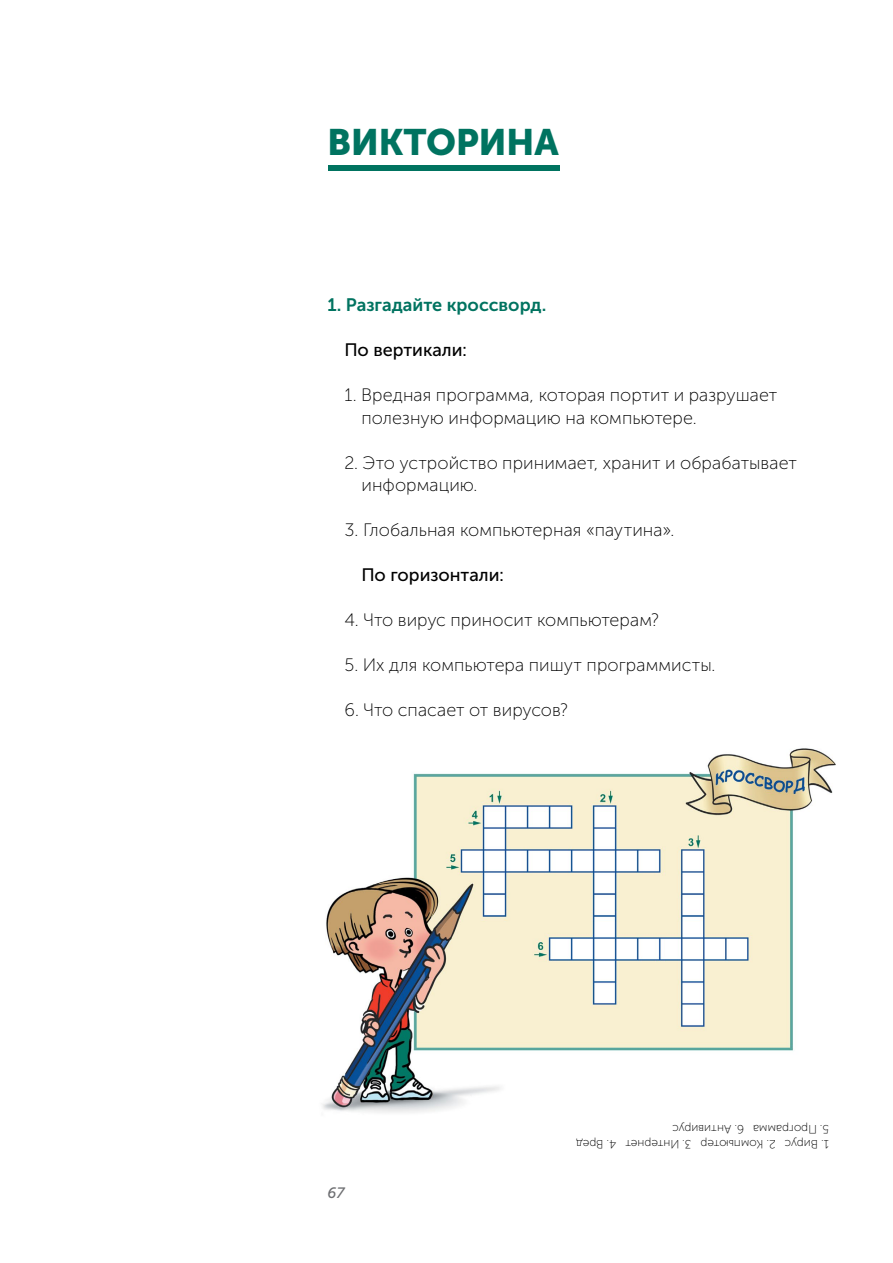
<style>
.page{position:relative;width:893px;height:1263px;background:#fff}
.page>*{position:absolute;margin:0;border:0;box-sizing:border-box;transform-origin:0 0}
.t1{font:36.6px "Museo Sans Cyrl 900";color:#007360}
.t2{font:18px/22.5px "Museo Sans Cyrl 100";letter-spacing:.005em;color:#000}
.t3{font:18px "Museo Sans Cyrl 500";color:#000}
.t4{font:18px "Museo Sans Cyrl 700";color:#007360}
.t5{font:italic 15px "Museo Sans Cyrl 500";color:#6d6e71}
.t6{font:12px "Museo Sans Cyrl 100";color:#000}
</style>
<div class="page">
<img style="left:322px;top:748px;width:514px;height:365px">
<div style="left:328px;top:165px;width:232px;height:5px;background:#007360"></div>
<h1 class="t1" style="left:327px;top:121px;width:233px">ВИКТОРИНА</h1>
<p class="t4" style="left:327px;top:295px;width:220px">1. Разгадайте кроссворд.</p>
<p class="t3" style="left:344px;top:340px;width:124px">По вертикали:</p>
<p class="t2" style="left:361px;top:384px;width:417px;text-indent:-17px">1. Вредная программа, которая портит и разрушает полезную информацию на компьютере.</p>
<p class="t2" style="left:361px;top:452px;width:437px;text-indent:-17px">2. Это устройство принимает, хранит и обрабатывает информацию.</p>
<p class="t2" style="left:344px;top:519px;width:332px">3. Глобальная компьютерная «паутина».</p>
<p class="t3" style="left:361px;top:565px;width:144px">По горизонтали:</p>
<p class="t2" style="left:344px;top:609px;width:316px">4. Что вирус приносит компьютерам?</p>
<p class="t2" style="left:344px;top:654px;width:373px">5. Их для компьютера пишут программисты.</p>
<p class="t2" style="left:344px;top:699px;width:225px">6. Что спасает от вирусов?</p>
<p class="t6" style="left:829px;top:1136px;width:158px;rotate:-180deg">5. Программа 6. Антивирус</p>
<p class="t5" style="left:327px;top:1185px;width:19px">67</p>
<p class="t6" style="left:829px;top:1150px;width:254px;rotate:-180deg">1. Вирус 2. Компьютер 3. Интернет 4. Вред</p>
</div>
